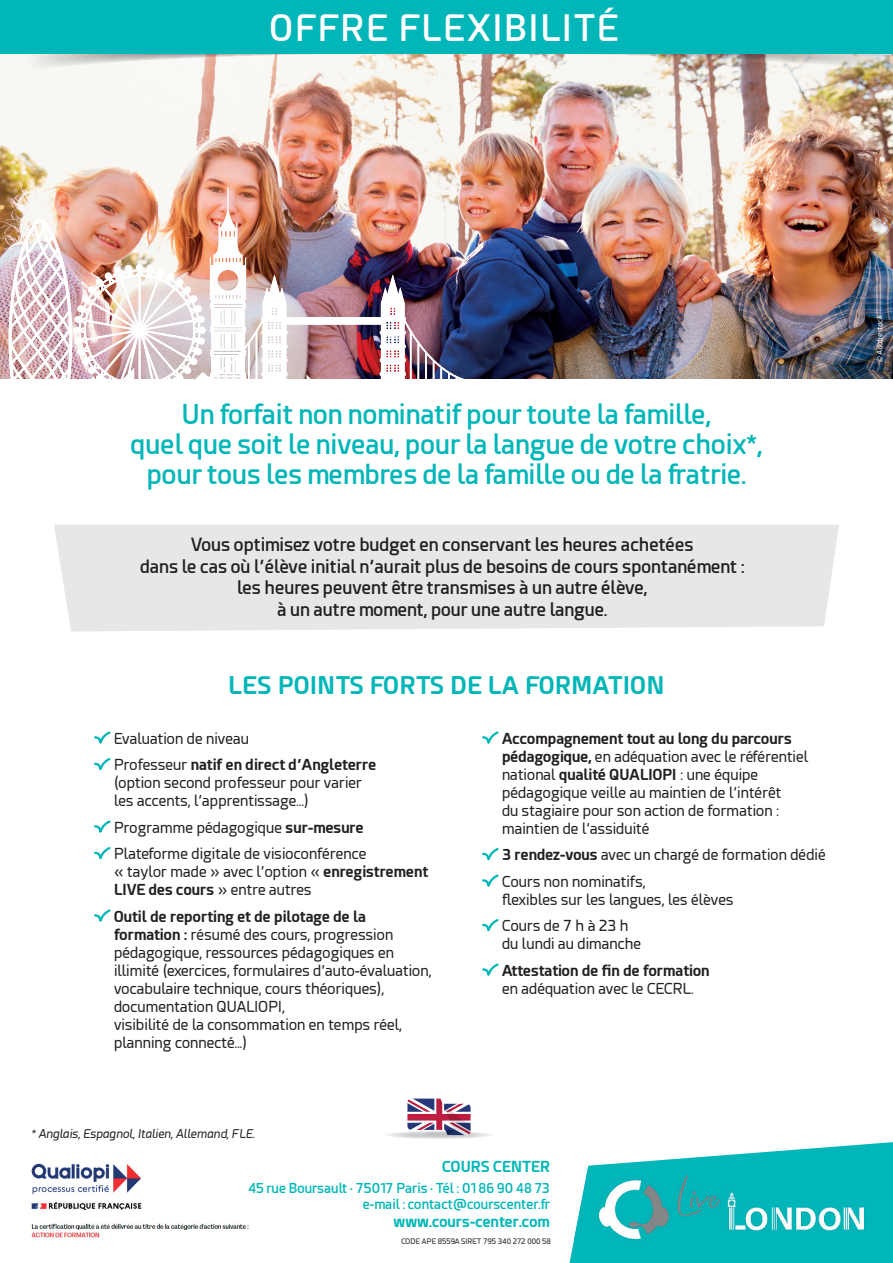
<style>
.page{position:relative;width:893px;height:1263px;background:#fff}
.page>*{position:absolute;margin:0;border:0;box-sizing:border-box;transform-origin:0 0}
.t1{font:600 36px "Esphimere";letter-spacing:.05em;color:#fff}
.t2{font:600 27px/30px "Esphimere";color:#00b6b8;text-align:center}
.t3{font:700 24px "Esphimere";letter-spacing:.02em;color:#00b6b8}
.t4{font:600 18px/21.6px "Esphimere";color:#231f20;text-align:center}
.t5{font:15px/18px "Esphimere";color:#231f20}
.t6{font:700 15px "Esphimere";color:#00b6b8}
.t7{font:700 15px "Esphimere";color:#231f20}
.t8{font:600 13.5px/16.2px "Esphimere";color:#00b6b8;text-align:right}
.t9{font:italic 12px "Esphimere";color:#231f20}
.t10{font:7.5px "Esphimere";color:#231f20}
.t11{font:italic 7.5px "Esphimere";color:#fff}
.s1{font-weight:700}
</style>
<div class="page">
<img style="left:0;top:75px;width:893px;height:303px">
<img style="left:0;top:187px;width:482px;height:192px">
<div style="left:54px;top:525px;width:785px;height:106px;background:#e6e7e9"></div>
<img style="left:0;top:53px;width:893px;height:22px">
<div style="left:0;top:0;width:893px;height:53px;background:#00b6b8"></div>
<svg style="left:569px;top:1142px;width:324px;height:121px"></svg>
<img style="left:574px;top:1167px;width:311px;height:85px">
<svg style="left:94px;top:731px;width:17px;height:13px"></svg>
<svg style="left:94px;top:758px;width:17px;height:13px"></svg>
<svg style="left:94px;top:820px;width:17px;height:13px"></svg>
<svg style="left:94px;top:847px;width:17px;height:13px"></svg>
<svg style="left:94px;top:909px;width:17px;height:13px"></svg>
<svg style="left:482px;top:731px;width:17px;height:13px"></svg>
<svg style="left:482px;top:848px;width:17px;height:13px"></svg>
<svg style="left:482px;top:874px;width:17px;height:13px"></svg>
<svg style="left:482px;top:919px;width:17px;height:13px"></svg>
<svg style="left:482px;top:963px;width:17px;height:13px"></svg>
<svg style="left:384px;top:1131px;width:110px;height:8px"></svg>
<svg style="left:407px;top:1098px;width:64px;height:37px"></svg>
<img style="left:31px;top:1163px;width:218px;height:75px">
<h1 class="t1" style="left:270px;top:6px;width:351px">OFFRE FLEXIBILITÉ</h1>
<h2 class="t2" style="left:131px;top:399px;width:633px">Un forfait non nominatif pour toute la famille,<br>quel que soit le niveau, pour la langue de votre choix*, pour tous les membres de la famille ou de la fratrie.</h2>
<p class="t4" style="left:140px;top:534px;width:606px">Vous optimisez votre budget en conservant les heures achetées<br>dans le cas où l’élève initial n’aurait plus de besoins de cours spontanément : les heures peuvent être transmises à un autre élève,<br>à un autre moment, pour une autre langue.</p>
<h3 class="t3" style="left:229px;top:670px;width:437px">LES POINTS FORTS DE LA FORMATION</h3>
<p class="t5" style="left:114px;top:725px;width:264px;line-height:26.5px">Evaluation de niveau<br>Professeur <span class="s1">natif en direct d’Angleterre</span></p>
<p class="t5" style="left:114px;top:774px;width:250px">(option second professeur pour varier les accents, l’apprentissage...)</p>
<p class="t5" style="left:114px;top:814px;width:254px;line-height:26.5px">Programme pédagogique <span class="s1">sur-mesure<br></span>Plateforme digitale de visioconférence</p>
<p class="t5" style="left:114px;top:863px;width:316px">« taylor made » avec l’option « <span class="s1">enregistrement<br>LIVE des cours</span> » entre autres</p>
<p class="t5" style="left:114px;top:908px;width:319px"><span class="s1">Outil de reporting et de pilotage de la formation :</span> résumé des cours, progression pédagogique, ressources pédagogiques en illimité (exercices, formulaires d’auto-évaluation, vocabulaire technique, cours théoriques), documentation QUALIOPI,<br>visibilité de la consommation en temps réel, planning connecté...)</p>
<p class="t5" style="left:502px;top:730px;width:308px"><span class="s1">Accompagnement tout au long du parcours pédagogique,</span> en adéquation avec le référentiel national <span class="s1">qualité QUALIOPI</span> : une équipe pédagogique veille au maintien de l’intérêt<br>du stagiaire pour son action de formation : maintien de l’assiduité</p>
<p class="t5" style="left:502px;top:842px;width:325px;line-height:26.5px"><span class="s1">3 rendez-vous</span> avec un chargé de formation dédié<br>Cours non nominatifs,</p>
<p class="t5" style="left:502px;top:886px;width:233px;line-height:26.5px">flexibles sur les langues, les élèves<br>Cours de 7 h à 23 h</p>
<p class="t5" style="left:502px;top:935px;width:141px">du lundi au dimanche</p>
<p class="t7" style="left:502px;top:961px;width:209px">Attestation de fin de formation</p>
<p class="t5" style="left:502px;top:980px;width:193px">en adéquation avec le CECRL.</p>
<p class="t9" style="left:31px;top:1127px;width:225px">* Anglais, Espagnol, Italien, Allemand, FLE.</p>
<p class="t6" style="left:442px;top:1158px;width:109px">COURS CENTER</p>
<p class="t8" style="left:248px;top:1180px;width:303px">45 rue Boursault · 75017 Paris · Tél : 01 86 90 48 73 e-mail : contact@courscenter.fr</p>
<p class="t6" style="left:393px;top:1212px;width:158px">www.cours-center.com</p>
<p class="t10" style="left:401px;top:1237px;width:151px">CODE APE 8559A SIRET 795 340 272 000 58</p>
<p class="t11" style="left:876px;top:363px;width:49px;rotate:-90deg">© Adobestock</p>
</div>
